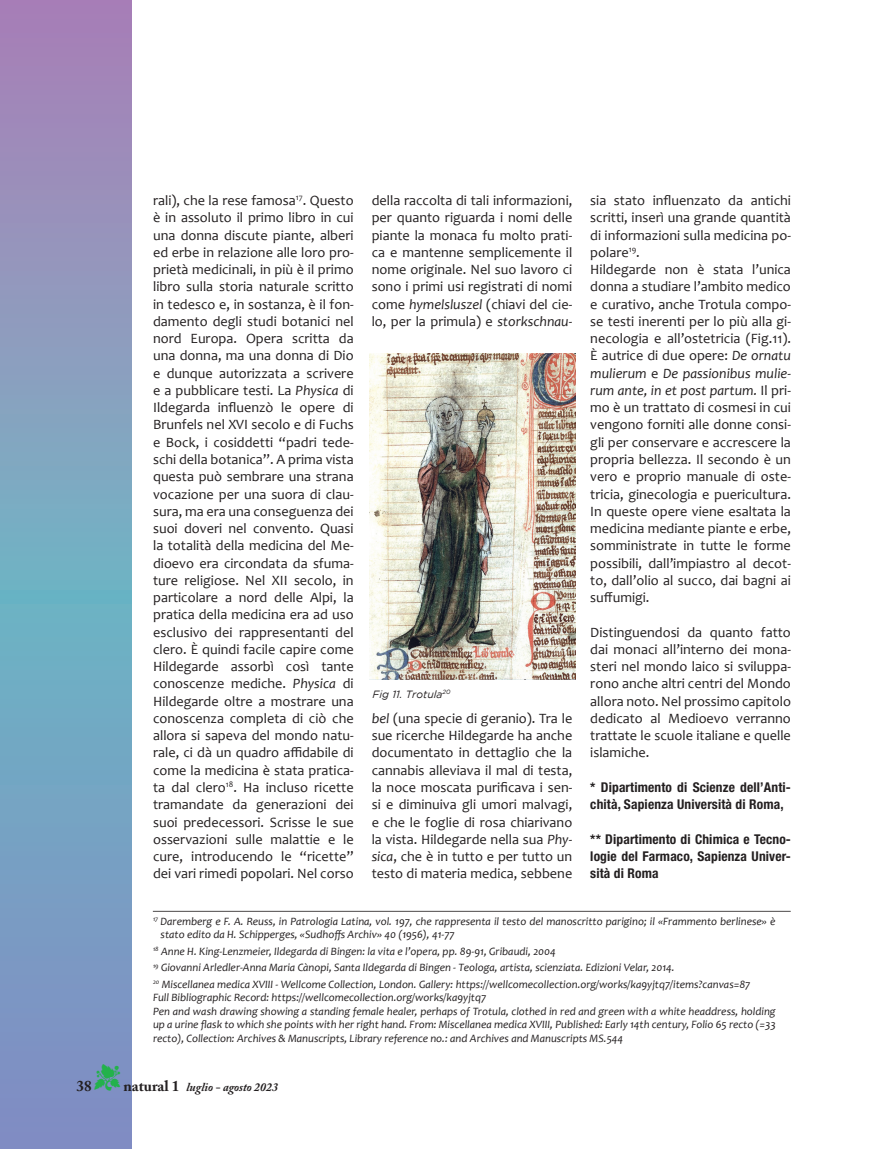
<style>
.page{position:relative;width:893px;height:1149px;background:#fff}
.page>*{position:absolute;margin:0;border:0;box-sizing:border-box;transform-origin:0 0}
.t1{font:700 15px "Adobe Caslon Pro";color:#231f20}
.t2{font:14.25px/17.2px "Candara";color:#231f20;text-align:justify}
.t3{font:700 condensed 13.5px/17.2px "Helvetica Neue LT Std";letter-spacing:.01em;color:#231f20}
.t4{font:italic 700 12px "Adobe Caslon Pro";color:#231f20}
.t5{font:italic 11.25px/13.5px "Candara";color:#231f20}
.Dida_ok{font:italic 10.5px "Gotham";color:#231f20}
.s1{font-style:italic}
.s2{color:#23b24b}
.s3{font-style:normal;font-size:15px}
</style>
<div class="page">
<svg style="left:0;top:0;width:132px;height:1148px"></svg>
<hr style="left:153px;top:910px;width:638px;height:1px;background:#231f20">
<img style="left:369px;top:354px;width:206px;height:325px">
<p class="t2" style="left:153px;top:192px;width:202px">rali), che la rese famosa<sup>17</sup>. Questo è in assoluto il primo libro in cui una donna discute piante, alberi ed erbe in relazione alle loro pro&shy;prietà medicinali, in più è il primo libro sulla storia naturale scritto in tedesco e, in sostanza, è il fon&shy;damento degli studi botanici nel nord Europa. Opera scritta da una donna, ma una donna di Dio e dunque autorizzata a scrivere e a pubblicare testi. La <span class="s1">Physica</span> di Ildegarda influenzò le opere di Brunfels nel XVI secolo e di Fuchs e Bock, i cosiddetti “padri tede&shy;schi della botanica”. A prima vista questa può sembrare una strana vocazione per una suora di clau&shy;sura, ma era una conseguenza dei suoi doveri nel convento. Quasi la totalità della medicina del Me&shy;dioevo era circondata da sfuma&shy;ture religiose. Nel XII secolo, in particolare a nord delle Alpi, la pratica della medicina era ad uso esclusivo dei rappresentanti del clero. È quindi facile capire come Hildegarde assorbì così tante conoscenze mediche. <span class="s1">Physica</span> di Hildegarde oltre a mostrare una conoscenza completa di ciò che allora si sapeva del mondo natu&shy;rale, ci dà un quadro affidabile di come la medicina è stata pratica&shy;ta dal clero<sup>18</sup>. Ha incluso ricette tramandate da generazioni dei suoi predecessori. Scrisse le sue osservazioni sulle malattie e le cure, introducendo le “ricette” dei vari rimedi popolari. Nel corso</p>
<p class="t2" style="left:372px;top:192px;width:202px">della raccolta di tali informazioni, per quanto riguarda i nomi delle piante la monaca fu molto prati&shy;ca e mantenne semplicemente il nome originale. Nel suo lavoro ci sono i primi usi registrati di nomi come <span class="s1">hymelsluszel</span> (chiavi del cie&shy;lo, per la primula) e <span class="s1">storkschnau-</span></p>
<p class="Dida_ok" style="left:373px;top:688px;width:80px">Fig 11. Trotula<sup>20</sup></p>
<p class="t2" style="left:372px;top:709px;width:202px"><span class="s1">bel</span> (una specie di geranio). Tra le sue ricerche Hildegarde ha anche documentato in dettaglio che la cannabis alleviava il mal di testa, la noce moscata purificava i sen&shy;si e diminuiva gli umori malvagi, e che le foglie di rosa chiarivano la vista. Hildegarde nella sua <span class="s1">Phy&shy;sica</span>, che è in tutto e per tutto un testo di materia medica, sebbene</p>
<p class="t2" style="left:590px;top:192px;width:202px">sia stato influenzato da antichi scritti, inserì una grande quantità di informazioni sulla medicina po&shy;polare<sup>19</sup>.</p>
<p class="t2" style="left:590px;top:261px;width:202px">Hildegarde non è stata l’unica donna a studiare l’ambito medico e curativo, anche Trotula compo&shy;se testi inerenti per lo più alla gi&shy;necologia e all’ostetricia (Fig.11).<br>È autrice di due opere: <span class="s1">De ornatu mulierum</span> e <span class="s1">De passionibus mulie&shy;rum ante, in et post partum.</span> Il pri&shy;mo è un trattato di cosmesi in cui vengono forniti alle donne consi&shy;gli per conservare e accrescere la propria bellezza. Il secondo è un vero e proprio manuale di oste&shy;tricia, ginecologia e puericultura.<br>In queste opere viene esaltata la medicina mediante piante e erbe, somministrate in tutte le forme possibili, dall’impiastro al decot&shy;to, dall’olio al succo, dai bagni ai suffumigi.</p>
<p class="t2" style="left:590px;top:623px;width:202px">Distinguendosi da quanto fatto dai monaci all’interno dei mona&shy;steri nel mondo laico si sviluppa&shy;rono anche altri centri del Mondo allora noto. Nel prossimo capitolo dedicato al Medioevo verranno trattate le scuole italiane e quelle islamiche.</p>
<p class="t3" style="left:590px;top:778px;width:202px">* Dipartimento di Scienze dell’Anti&shy;chità, Sapienza Università di Roma,</p>
<p class="t3" style="left:590px;top:830px;width:202px;text-align:justify">** Dipartimento di Chimica e Tecno&shy;logie del Farmaco, Sapienza Univer&shy;sità di Roma</p>
<p class="t5" style="left:161px;top:914px;width:616px;text-indent:-8px"><sup>17</sup> Daremberg e F. A. Reuss, in Patrologia Latina, vol. 197, che rappresenta il testo del manoscritto parigino; il «Frammento berlinese» è stato edito da H. Schipperges, «Sudhoffs Archiv» 40 (1956), 41-77</p>
<p class="t5" style="left:153px;top:944px;width:404px"><sup>18</sup> Anne H. King-Lenzmeier, Ildegarda di Bingen: la vita e l’opera, pp. 89-91, Gribaudi, 2004</p>
<p class="t5" style="left:153px;top:960px;width:523px"><sup>19</sup> Giovanni Arledler-Anna Maria Cànopi, Santa Ildegarda di Bingen - Teologa, artista, scienziata. Edizioni Velar, 2014.</p>
<p class="t5" style="left:153px;top:977px;width:599px"><sup>20</sup> Miscellanea medica XVIII - Wellcome Collection, London. Gallery: https://wellcomecollection.org/works/ka9yjtq7/items?canvas=87</p>
<p class="t5" style="left:153px;top:990px;width:335px">Full Bibliographic Record: https://wellcomecollection.org/works/ka9yjtq7</p>
<p class="t5" style="left:153px;top:1004px;width:624px;text-align:justify">Pen and wash drawing showing a standing female healer, perhaps of Trotula, clothed in red and green with a white headdress, holding up a urine flask to which she points with her right hand. From: Miscellanea medica XVIII, Published: Early 14th century, Folio 65 recto (=33 recto), Collection: Archives &amp; Manuscripts, Library reference no.: and Archives and Manuscripts MS.544</p>
<p class="t4" style="left:95px;top:1079px;width:185px"><span class="s2">▼</span> <span class="s3">natural 1</span> luglio - agosto 2023</p>
<p class="t1" style="left:77px;top:1077px;width:16px">38</p>
</div>
